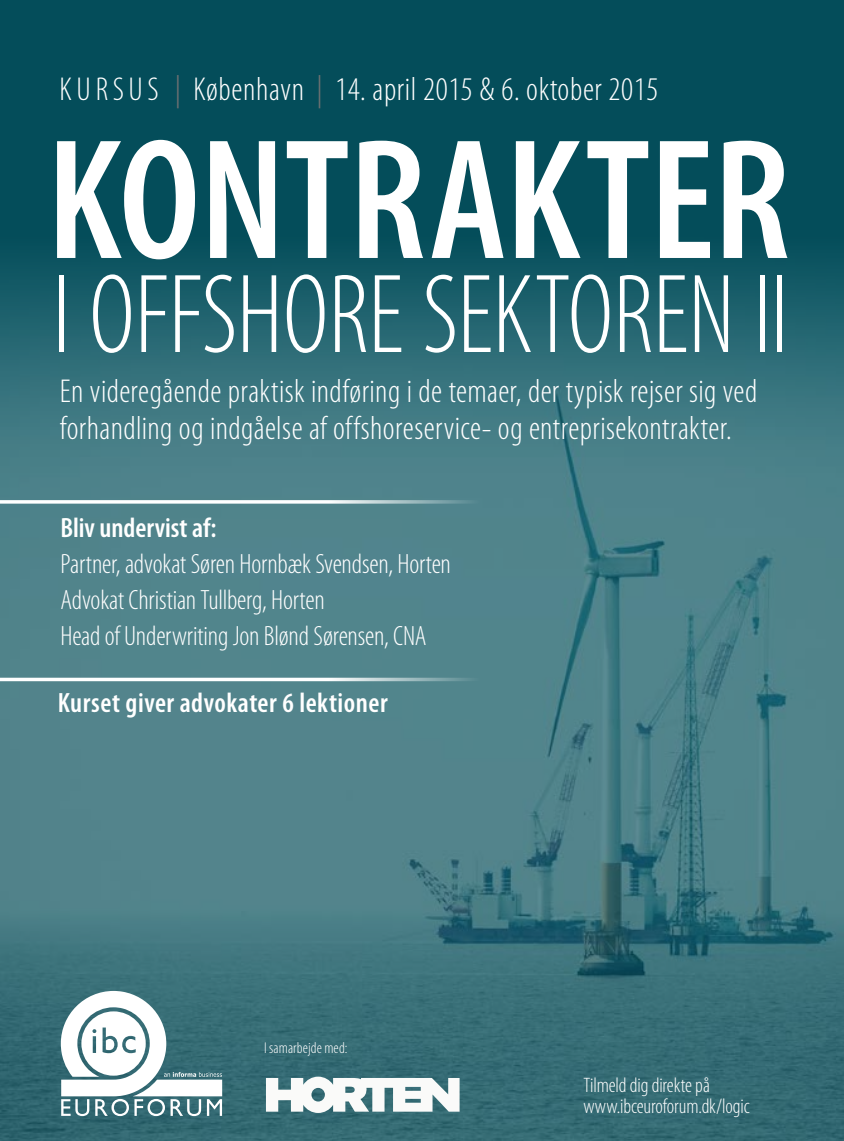
<style>
.page{position:relative;width:844px;height:1141px;background:#fff}
.page>*{position:absolute;margin:0;border:0;box-sizing:border-box;transform-origin:0 0}
.t1{font:600 condensed 173.25px "Myriad Pro";letter-spacing:-.005em;color:#fff}
.t2{font:300 condensed 113.75px "Myriad Pro";color:#fff;scale:.94 1}
.t3{font:300 condensed 33.25px/36.8px "Myriad Pro";letter-spacing:.015em;color:#fff}
.t4{font:300 condensed 28px/36.2px "Myriad Pro";letter-spacing:-.005em;color:#fff}
.t5{font:600 condensed 28px "Myriad Pro";letter-spacing:.015em;color:#fff}
.t6{font:300 condensed 21px/21px "Myriad Pro";letter-spacing:-.01em;color:#fff}
.t7{font:300 condensed 15.75px "Myriad Pro";letter-spacing:.005em;color:#fff}
.s1{color:#707172}
</style>
<div class="page">
<div style="left:0;top:0;width:843px;height:1141px;background:#044d5a"></div>
<img style="left:0;top:265px;width:843px;height:876px">
<svg style="left:61px;top:991px;width:161px;height:125px"></svg>
<svg style="left:266px;top:1077px;width:193px;height:36px"></svg>
<svg style="left:0;top:500px;width:591px;height:4px"></svg>
<hr style="left:0;top:678px;width:591px;height:3px;background:#fff">
<p class="t3" style="left:60px;top:70px;width:600px">KURSUS <span class="s1">|</span> København <span class="s1">|</span> 14. april 2015 &amp; 6. oktober 2015</p>
<h1 class="t1" style="left:47px;top:94px;width:744px">KONTRAKTER</h1>
<h2 class="t2" style="left:52px;top:247px;width:784px">I OFFSHORE SEKTOREN II</h2>
<p class="t3" style="left:60px;top:373px;width:699px">En videregående praktisk indføring i de temaer, der typisk rejser sig ved forhandling og indgåelse af offshoreservice- og entreprisekontrakter.</p>
<p class="t5" style="left:60px;top:510px;width:157px">Bliv undervist af:</p>
<p class="t4" style="left:60px;top:545px;width:392px">Partner, advokat Søren Hornbæk Svendsen, Horten<br>Advokat Christian Tullberg, Horten<br>Head of Underwriting Jon Blønd Sørensen, CNA</p>
<p class="t5" style="left:58px;top:686px;width:331px">Kurset giver advokater 6 lektioner</p>
<p class="t7" style="left:264px;top:1038px;width:85px">I samarbejde med:</p>
<p class="t6" style="left:583px;top:1075px;width:168px">Tilmeld dig direkte på www.ibceuroforum.dk/logic</p>
</div>
